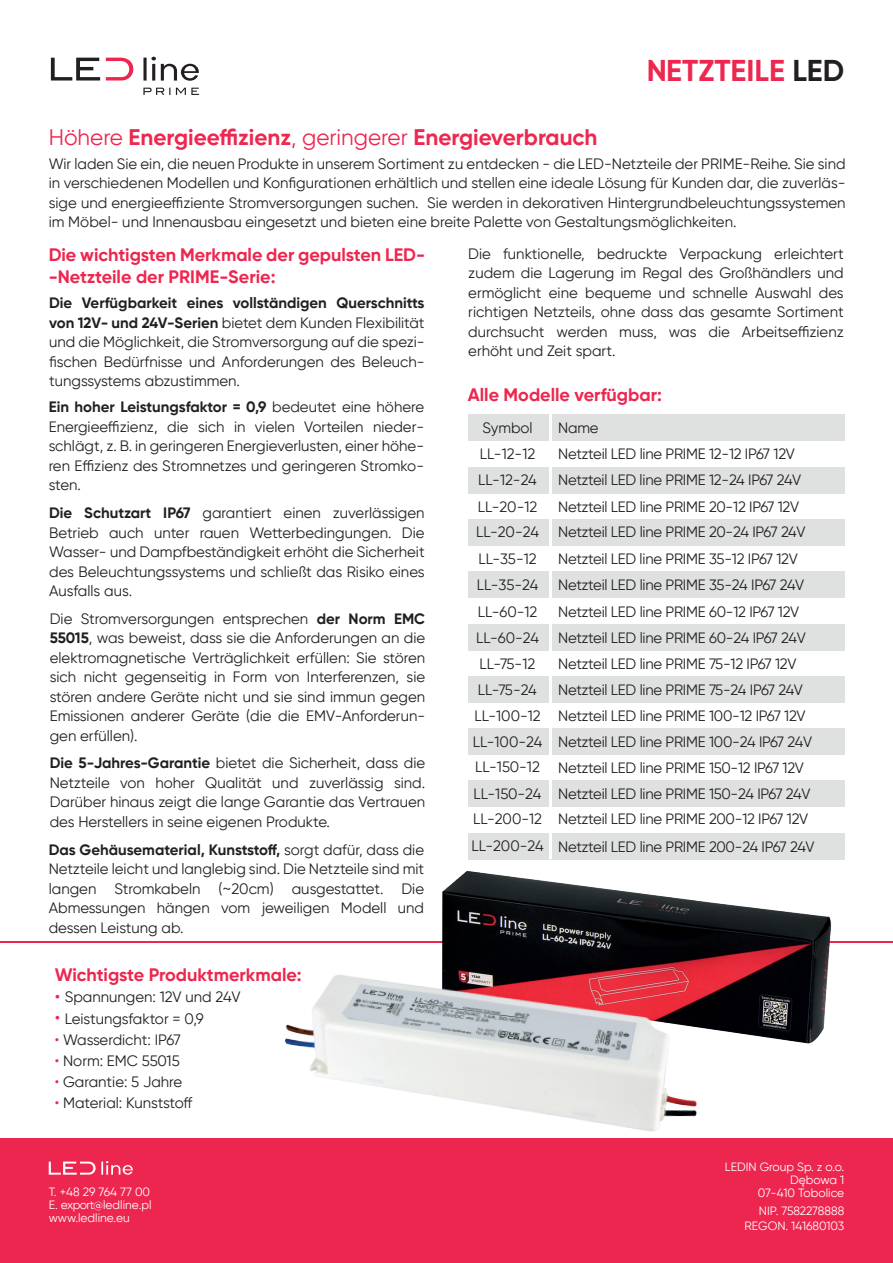
<style>
.page{position:relative;width:893px;height:1263px;background:#fff}
.page>*{position:absolute;margin:0;border:0;box-sizing:border-box;transform-origin:0 0}
.t1{font:700 30px "Gilroy";color:#ed274f}
.t2{font:700 22.5px "Gilroy";color:#ed274f}
.t3{font:700 18px/21.6px "Gilroy";color:#ed264f}
.t4{font:15px/19.5px "Gilroy";letter-spacing:-.015em;color:#231f20;text-align:justify}
.t5{font:12px/13px "Gilroy";color:#fff;text-align:right}
.s1{font-weight:400}
.s2{color:#231f20}
.s3{font-weight:700}
.s4{font-size:18px;color:#ed264f}
.s5{color:#ed264f}
</style>
<div class="page">
<div style="left:0;top:1138px;width:893px;height:125px;background:#ed264f"></div>
<svg style="left:49px;top:1161px;width:84px;height:14px"></svg>
<svg style="left:51px;top:58px;width:49px;height:23px"></svg>
<svg style="left:106px;top:58px;width:27px;height:23px"></svg>
<svg style="left:143px;top:88px;width:56px;height:7px"></svg>
<svg style="left:143px;top:57px;width:56px;height:24px"></svg>
<hr style="left:0;top:941px;width:893px;height:2px;background:#ed264f">
<img style="left:468px;top:780px;width:377px;height:264px">
<img style="left:285px;top:863px;width:460px;height:269px">
<div style="left:468px;top:414px;width:376px;height:27px;background:#dfe1e1"></div>
<div style="left:468px;top:467px;width:376px;height:26px;background:#dfe1e1"></div>
<div style="left:468px;top:519px;width:376px;height:26px;background:#dfe1e1"></div>
<div style="left:468px;top:572px;width:376px;height:26px;background:#dfe1e1"></div>
<div style="left:468px;top:624px;width:376px;height:27px;background:#dfe1e1"></div>
<div style="left:468px;top:676px;width:376px;height:26px;background:#dfe1e1"></div>
<div style="left:468px;top:728px;width:376px;height:27px;background:#dfe1e1"></div>
<div style="left:468px;top:780px;width:376px;height:26px;background:#dfe1e1"></div>
<div style="left:468px;top:833px;width:376px;height:26px;background:#dfe1e1"></div>
<hr style="left:550px;top:414px;width:2px;height:445px;background:#fff">
<h2 class="t2" style="left:49px;top:124px;width:550px"><span class="s1">Höhere</span> Energieeffizienz<span class="s1">, geringerer</span> Energieverbrauch</h2>
<h1 class="t1" style="left:646px;top:51px;width:200px">NETZTEILE <span class="s2">LED</span></h1>
<p class="t4" style="left:49px;top:154px;width:798px">Wir laden Sie ein, die neuen Produkte in unserem Sortiment zu entdecken - die LED-Netzteile der PRIME-Reihe. Sie sind in verschiedenen Modellen und Konfigurationen erhältlich und stellen eine ideale Lösung für Kunden dar, die zuverläs&shy;sige und energieeffiziente Stromversorgungen suchen. Sie werden in dekorativen Hintergrundbeleuchtungssystemen im Möbel- und Innenausbau eingesetzt und bieten eine breite Palette von Gestaltungsmöglichkeiten.</p>
<p class="t3" style="left:49px;top:244px;width:378px">Die wichtigsten Merkmale der gepulsten LED--Netzteile der PRIME-Serie:</p>
<p class="t4" style="left:468px;top:243px;width:377px">Die funktionelle, bedruckte Verpackung erleichtert zudem die Lagerung im Regal des Großhändlers und ermöglicht eine bequeme und schnelle Auswahl des richtigen Netzteils, ohne dass das gesamte Sortiment durchsucht werden muss, was die Arbeitseffizienz erhöht und Zeit spart.</p>
<p class="t4" style="left:49px;top:293px;width:377px"><span class="s3">Die Verfügbarkeit eines vollständigen Querschnitts von 12V- und 24V-Serien</span> bietet dem Kunden Flexibilität und die Möglichkeit, die Stromversorgung auf die spezi&shy;fischen Bedürfnisse und Anforderungen des Beleuch&shy;tungssystems abzustimmen.</p>
<p class="t4" style="left:49px;top:397px;width:377px"><span class="s3">Ein hoher Leistungsfaktor = 0,9</span> bedeutet eine höhere Energieeffizienz, die sich in vielen Vorteilen nieder&shy;schlägt, z. B. in geringeren Energieverlusten, einer höhe&shy;ren Effizienz des Stromnetzes und geringeren Stromko&shy;sten.</p>
<p class="t4" style="left:49px;top:503px;width:377px"><span class="s3">Die Schutzart IP67</span> garantiert einen zuverlässigen Betrieb auch unter rauen Wetterbedingungen. Die Wasser- und Dampfbeständigkeit erhöht die Sicherheit des Beleuchtungssystems und schließt das Risiko eines Ausfalls aus.</p>
<p class="t4" style="left:50px;top:609px;width:377px">Die Stromversorgungen entsprechen <span class="s3">der Norm EMC 55015</span>, was beweist, dass sie die Anforderungen an die elektromagnetische Verträglichkeit erfüllen: Sie stören sich nicht gegenseitig in Form von Interferenzen, sie stören andere Geräte nicht und sie sind immun gegen Emissionen anderer Geräte (die die EMV-Anforderun&shy;gen erfüllen).</p>
<p class="t4" style="left:50px;top:753px;width:377px"><span class="s3">Die 5-Jahres-Garantie</span> bietet die Sicherheit, dass die Netzteile von hoher Qualität und zuverlässig sind.<br>Darüber hinaus zeigt die lange Garantie das Vertrauen des Herstellers in seine eigenen Produkte.</p>
<p class="t4" style="left:49px;top:839px;width:377px"><span class="s3">Das Gehäusematerial, Kunststoff,</span> sorgt dafür, dass die Netzteile leicht und langlebig sind. Die Netzteile sind mit langen Stromkabeln (~20cm) ausgestattet. Die Abmessungen hängen vom jeweiligen Modell und dessen Leistung ab.</p>
<p class="t3" style="left:468px;top:384px;width:196px">Alle Modelle verfügbar:</p>
<p class="t4" style="left:482px;top:418px;width:52px">Symbol</p>
<p class="t4" style="left:558px;top:418px;width:42px">Name</p>
<p class="t4" style="left:480px;top:444px;width:57px">LL-12-12</p>
<p class="t4" style="left:558px;top:444px;width:238px">Netzteil LED line PRIME 12-12 IP67 12V</p>
<p class="t4" style="left:478px;top:470px;width:60px">LL-12-24</p>
<p class="t4" style="left:558px;top:470px;width:245px">Netzteil LED line PRIME 12-24 IP67 24V</p>
<p class="t4" style="left:478px;top:496px;width:61px">LL-20-12</p>
<p class="t4" style="left:558px;top:496px;width:242px">Netzteil LED line PRIME 20-12 IP67 12V</p>
<p class="t4" style="left:476px;top:522px;width:64px">LL-20-24</p>
<p class="t4" style="left:558px;top:522px;width:249px">Netzteil LED line PRIME 20-24 IP67 24V</p>
<p class="t4" style="left:478px;top:549px;width:60px">LL-35-12</p>
<p class="t4" style="left:558px;top:549px;width:241px">Netzteil LED line PRIME 35-12 IP67 12V</p>
<p class="t4" style="left:477px;top:575px;width:63px">LL-35-24</p>
<p class="t4" style="left:558px;top:575px;width:248px">Netzteil LED line PRIME 35-24 IP67 24V</p>
<p class="t4" style="left:558px;top:601px;width:243px">Netzteil LED line PRIME 60-12 IP67 12V</p>
<p class="t4" style="left:473px;top:598px;width:71px;line-height:26.1px;text-align:center">LL-60-12<br>LL-60-24<br>LL-75-12<br>LL-75-24<br>LL-100-12<br>LL-100-24</p>
<p class="t4" style="left:558px;top:628px;width:249px">Netzteil LED line PRIME 60-24 IP67 24V</p>
<p class="t4" style="left:558px;top:654px;width:240px">Netzteil LED line PRIME 75-12 IP67 12V</p>
<p class="t4" style="left:558px;top:680px;width:246px">Netzteil LED line PRIME 75-24 IP67 24V</p>
<p class="t4" style="left:558px;top:706px;width:249px">Netzteil LED line PRIME 100-12 IP67 12V</p>
<p class="t4" style="left:558px;top:732px;width:255px">Netzteil LED line PRIME 100-24 IP67 24V</p>
<p class="t4" style="left:558px;top:757px;width:247px">Netzteil LED line PRIME 150-12 IP67 12V</p>
<p class="t4" style="left:475px;top:757px;width:66px">LL-150-12</p>
<p class="t4" style="left:558px;top:784px;width:254px">Netzteil LED line PRIME 150-24 IP67 24V</p>
<p class="t4" style="left:474px;top:784px;width:69px">LL-150-24</p>
<p class="t4" style="left:558px;top:809px;width:252px">Netzteil LED line PRIME 200-12 IP67 12V</p>
<p class="t4" style="left:473px;top:809px;width:70px">LL-200-12</p>
<p class="t4" style="left:471px;top:836px;width:74px">LL-200-24</p>
<p class="t4" style="left:558px;top:837px;width:258px">Netzteil LED line PRIME 200-24 IP67 24V</p>
<p class="t3" style="left:55px;top:963px;width:248px">Wichtigste Produktmerkmale:</p>
<p class="t4" style="left:55px;top:986px;width:187px"><span class="s4">•</span> Spannungen: 12V und 24V</p>
<p class="t4" style="left:55px;top:1009px;width:151px"><span class="s4">•</span> Leistungsfaktor = 0,9</p>
<p class="t4" style="left:55px;top:1030px;width:128px"><span class="s5">•</span> Wasserdicht: IP67</p>
<p class="t4" style="left:55px;top:1051px;width:126px"><span class="s5">•</span> Norm: EMC 55015</p>
<p class="t4" style="left:55px;top:1072px;width:129px"><span class="s5">•</span> Garantie: 5 Jahre</p>
<p class="t4" style="left:55px;top:1093px;width:139px"><span class="s5">•</span> Material: Kunststoff</p>
<p class="t5" style="left:49px;top:1185px;width:105px;text-align:left">T. +48 29 764 77 00<br>E. export@ledline.pl www.ledline.eu</p>
<p class="t5" style="left:725px;top:1160px;width:121px">LEDIN Group Sp. z o.o.<br>Dębowa 1<br>07-410 Tobolice</p>
<p class="t5" style="left:745px;top:1203px;width:101px;line-height:15.3px">NIP. 7582278888<br>REGON. 141680103</p>
</div>
